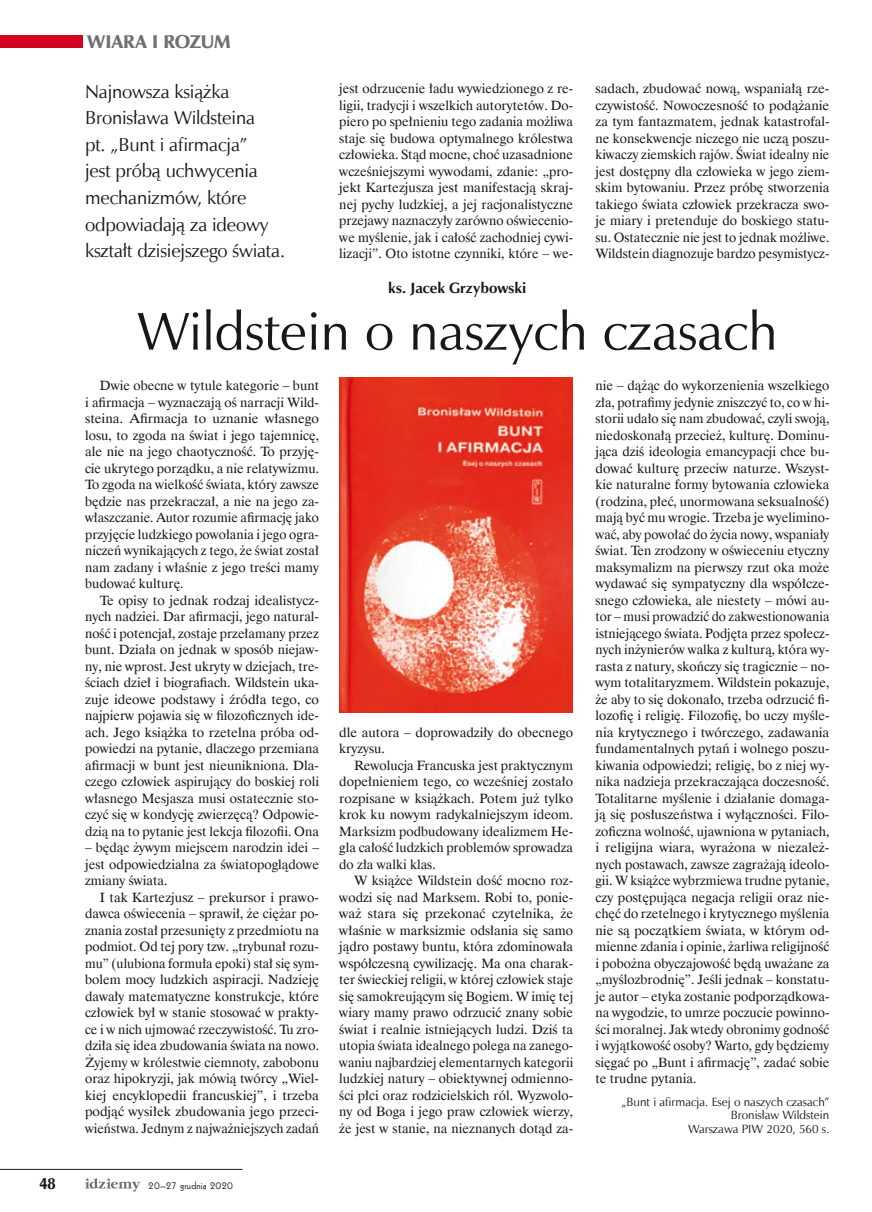
<style>
.page{position:relative;width:872px;height:1212px;background:#fff}
.page>*{position:absolute;margin:0;border:0;box-sizing:border-box;transform-origin:0 0}
.t1{font:54px "Zapf Humnst EU";color:#1a171c}
.t2{font:18.75px/26.5px "Zapf Humnst EU";letter-spacing:-.01em;color:#1a171c}
.t3{font:18.75px "Zapf Humnst Ult EU";letter-spacing:-.005em;color:#6f7072}
.t4{font:16.5px "Zapf Humnst Ult EU";color:#1a171c;scale:.9 1}
.t5{font:700 15px "Zapf Humnst EU";color:#1a171c}
.t6{font:13.5px/16.5px "Dutch 801 EU";color:#1a171c;text-align:justify}
.t7{font:12px/13.5px "Zapf Humnst EU";color:#1a171c;text-align:right}
.t8{font:10.5px "Geometric 231 EU";letter-spacing:.01em;color:#1a171c}
</style>
<div class="page">
<svg style="left:85px;top:1178px;width:56px;height:13px"></svg>
<hr style="left:0;top:1169px;width:242px;height:1px;background:#1a171c">
<div style="left:0;top:35px;width:83px;height:13px;background:#d4021d"></div>
<img style="left:339px;top:378px;width:233px;height:334px">
<h2 class="t3" style="left:87px;top:30px;width:145px">WIARA I ROZUM</h2>
<h2 class="t2" style="left:85px;top:78px;width:202px">Najnowsza książka<br>Bronisława Wildsteina<br>pt. „Bunt i afirmacja”<br>jest próbą uchwycenia mechanizmów, które odpowiadają za ideowy kształt dzisiejszego świata.</h2>
<p class="t6" style="left:339px;top:80px;width:235px">jest odrzucenie ładu wywiedzionego z re&shy;ligii, tradycji i wszelkich autorytetów. Do&shy;piero po spełnieniu tego zadania możliwa staje się budowa optymalnego królestwa człowieka. Stąd mocne, choć uzasadnione wcześniejszymi wywodami, zdanie: „pro&shy;jekt Kartezjusza jest manifestacją skraj&shy;nej pychy ludzkiej, a jej racjonalistyczne przejawy naznaczyły zarówno oświecenio&shy;we myślenie, jak i całość zachodniej cywi&shy;lizacji”. Oto istotne czynniki, które – we-</p>
<p class="t6" style="left:595px;top:80px;width:235px">sadach, zbudować nową, wspaniałą rze&shy;czywistość. Nowoczesność to podążanie za tym fantazmatem, jednak katastrofal&shy;ne konsekwencje niczego nie uczą poszu&shy;kiwaczy ziemskich rajów. Świat idealny nie jest dostępny dla człowieka w jego ziem&shy;skim bytowaniu. Przez próbę stworzenia takiego świata człowiek przekracza swo&shy;je miary i pretenduje do boskiego statu&shy;su. Ostatecznie nie jest to jednak możliwe.<br>Wildstein diagnozuje bardzo pesymistycz-</p>
<p class="t5" style="left:388px;top:278px;width:140px">ks. Jacek Grzybowski</p>
<h1 class="t1" style="left:137px;top:298px;width:642px">Wildstein o naszych czasach</h1>
<p class="t6" style="left:85px;top:377px;width:235px;text-indent:15px">Dwie obecne w tytule kategorie – bunt i afirmacja – wyznaczają oś narracji Wild&shy;steina. Afirmacja to uznanie własnego losu, to zgoda na świat i jego tajemnicę, ale nie na jego chaotyczność. To przyję&shy;cie ukrytego porządku, a nie relatywizmu.<br>To zgoda na wielkość świata, który zawsze będzie nas przekraczał, a nie na jego za&shy;właszczanie. Autor rozumie afirmację jako przyjęcie ludzkiego powołania i jego ogra&shy;niczeń wynikających z tego, że świat został nam zadany i właśnie z jego treści mamy budować kulturę.</p>
<p class="t6" style="left:85px;top:592px;width:235px;text-indent:15px">Te opisy to jednak rodzaj idealistycz&shy;nych nadzi ei. Dar afirmacji, jego natural&shy;ność i potencjał, zostaje przełamany przez bunt. Działa on jednak w sposób niejaw&shy;ny, nie wprost. Jest ukryty w dziejach, tre&shy;ściach dzieł i biografiach. Wildstein uka&shy;zuje ideowe podstawy i źródła tego, co najpierw pojawia się w filozoficznych ide&shy;ach. Jego książka to rzetelna próba od&shy;powiedzi na pytanie, dlaczego przemiana afirmacji w bunt jest nieunikniona. Dla&shy;czego człowiek aspirujący do boskiej roli własnego Mesjasza musi ostatecznie sto&shy;czyć się w kondycję zwierzęcą? Odpowie&shy;dzią na to pytanie jest lekcja filozofii. Ona</p>
<p class="t6" style="left:85px;top:839px;width:235px">– będąc żywym miejscem narodzin idei – jest odpowiedzialna za światopoglądowe zmiany świata.</p>
<p class="t6" style="left:85px;top:889px;width:235px;text-indent:15px">I tak Kartezjusz – prekursor i prawo&shy;dawca oświecenia – sprawił, że ciężar po&shy;znania został przesunięty z przedmiotu na podmiot. Od tej pory tzw. „trybunał rozu&shy;mu” (ulubiona formuła epoki) stał się sym&shy;bolem mocy ludzkich aspiracji. Nadzieję dawały matematyczne konstrukcje, które człowiek był w stanie stosować w prakty&shy;ce i w nich ujmować rzeczywistość. Tu zro&shy;dziła się idea zbudowania świata na nowo.<br>Żyjemy w królestwie ciemnoty, zabobonu oraz hipokryzji, jak mówią twórcy „Wiel&shy;kiej encyklopedii francuskiej”, i trzeba podjąć wysiłek zbudowania jego przeci&shy;wieństwa. Jednym z najważniejszych zadań</p>
<p class="t4" style="left:39px;top:1173px;width:20px">48</p>
<p class="t8" style="left:148px;top:1178px;width:86px">20–27 grudnia 2020</p>
<p class="t6" style="left:339px;top:724px;width:235px">dle autora – doprowadziły do obecnego kryzysu.</p>
<p class="t6" style="left:339px;top:757px;width:235px;text-indent:15px">Rewolucja Francuska jest praktycznym dopełnieniem tego, co wcześniej zostało rozpisane w książkach. Potem już tylko krok ku nowym radykalniejszym ideom.<br>Marksizm podbudowany idealizmem He&shy;gla całość ludzkich problemów sprowadza do zła walki klas.</p>
<p class="t6" style="left:339px;top:872px;width:235px;text-indent:15px">W książce Wildstein dość mocno roz&shy;wodzi się nad Marksem. Robi to, ponie&shy;waż stara się przekonać czytelnika, że właśnie w marksizmie odsłania się samo jądro postawy buntu, która zdominowała współczesną cywilizację. Ma ona charak&shy;ter świeckiej religii, w której człowiek staje się samokreującym się Bogiem. W imię tej wiary mamy prawo odrzucić znany sobie świat i realnie istniejących ludzi. Dziś ta utopia świata idealnego polega na zanego&shy;waniu najbardziej elementarnych kategorii ludzkiej natury – obiektywnej odmienno&shy;ści płci oraz rodzicielskich ról. Wyzwolo&shy;ny od Boga i jego praw człowiek wierzy, że jest w stanie, na nieznanych dotąd za-</p>
<p class="t6" style="left:595px;top:377px;width:235px">nie – dążąc do wykorzenienia wszelkiego zła, potrafimy jedynie zniszczyć to, co w hi&shy;storii udało się nam zbudować, czyli swoją, niedoskonałą przecież, kulturę. Dominu&shy;jąca dziś ideologia emancypacji chce bu&shy;dować kulturę przeciw naturze. Wszyst&shy;kie naturalne formy bytowania człowieka (rodzina, płeć, unormowana seksualność) mają być mu wrogie. Trzeba je wyelimino&shy;wać, aby powołać do życia nowy, wspaniały świat. Ten zrodzony w oświeceniu etyczny maksymalizm na pierwszy rzut oka może wydawać się sympatyczny dla współcze&shy;snego człowieka, ale niestety – mówi au&shy;tor – musi prowadzić do zakwestionowania istniejącego świata. Podjęta przez społecz&shy;nych inżynierów walka z kulturą, która wy&shy;rasta z natury, skończy się tragicznie – no&shy;wym totalitaryzmem. Wildstein pokazuje, że aby to się dokonało, trzeba odrzucić fi&shy;lozofię i religię. Filozofię, bo uczy myśle&shy;nia krytycznego i twórczego, zadawania fundamentalnych pytań i wolnego poszu&shy;kiwania odpowiedzi; religię, bo z niej wy&shy;nika nadzieja przekraczająca doczesność.<br>Totalitarne myślenie i działanie domaga&shy;ją się posłuszeństwa i wyłączności. Filo&shy;zoficzna wolność, ujawniona w pytaniach, i religijna wiara, wyrażona w niezależ&shy;nych postawach, zawsze zagrażają ideolo&shy;gii. W książce wybrzmiewa trudne pytanie, czy postępująca negacja religii oraz nie&shy;chęć do rzetelnego i krytycznego myślenia nie są początkiem świata, w którym od&shy;mienne zdania i opinie, żarliwa religijność i pobożna obyczajowość będą uważane za „myślozbrodnię”. Jeśli jednak – konstatu&shy;je autor – etyka zostanie podporządkowa&shy;na wygodzie, to umrze poczucie powinno&shy;ści moralnej. Jak wtedy obronimy godność i wyjątkowość osoby? Warto, gdy będziemy sięgać po „Bunt i afirmację”, zadać sobie te trudne pytania.</p>
<p class="t7" style="left:621px;top:1095px;width:209px">„Bunt i afirmacja. Esej o naszych czasach”<br>Bronisław Wildstein<br>Warszawa PIW 2020, 560 s.</p>
</div>
